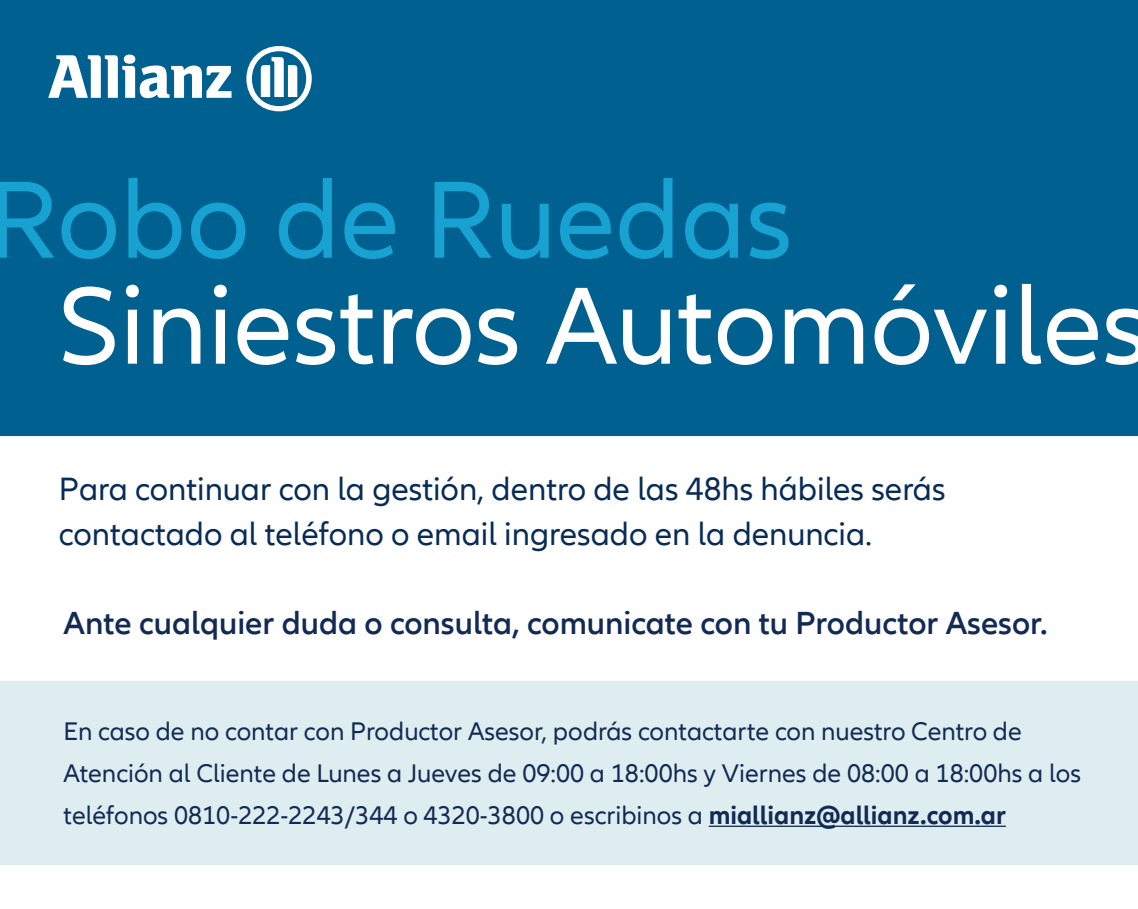
<style>
.page{position:relative;width:1138px;height:909px;background:#fff}
.page>*{position:absolute;margin:0;border:0;box-sizing:border-box;transform-origin:0 0}
.t1{font:113.58px "Allianz Neo";color:#fff}
.t2{font:113.58px "Allianz Neo";color:#18a2d2}
.t3{font:33.25px/45.7px "Allianz Neo";color:#082c55}
.t4{font:600 32.9px "Allianz Neo";color:#132b54}
.t5{font:26.25px/42.2px "Allianz Neo";color:#132b54}
.s1{font-weight:700}
</style>
<div class="page">
<div style="left:0;top:681px;width:1138px;height:183px;background:#deeef0"></div>
<hr style="left:708px;top:826px;width:298px;height:1px;background:#132b54">
<div style="left:0;top:0;width:1138px;height:436px;background:#006191"></div>
<svg style="left:48px;top:55px;width:183px;height:43px"></svg>
<svg style="left:246px;top:46px;width:66px;height:65px"></svg>
<h1 class="t2" style="left:-13px;top:155px;width:806px">Robo de Ruedas</h1>
<h1 class="t1" style="left:57px;top:261px;width:1092px">Siniestros Automóviles</h1>
<p class="t3" style="left:59px;top:467px;width:888px">Para continuar con la gestión, dentro de las 48hs hábiles serás contactado al teléfono o email ingresado en la denuncia.</p>
<p class="t4" style="left:64px;top:604px;width:985px">Ante cualquier duda o consulta, comunicate con tu Productor Asesor.</p>
<p class="t5" style="left:64px;top:711px;width:1019px">En caso de no contar con Productor Asesor, podrás contactarte con nuestro Centro de<br>Atención al Cliente de Lunes a Jueves de 09:00 a 18:00hs y Viernes de 08:00 a 18:00hs a los teléfonos 0810-222-2243/344 o 4320-3800 o escribinos a <span class="s1">miallianz@allianz.com.ar</span></p>
</div>
